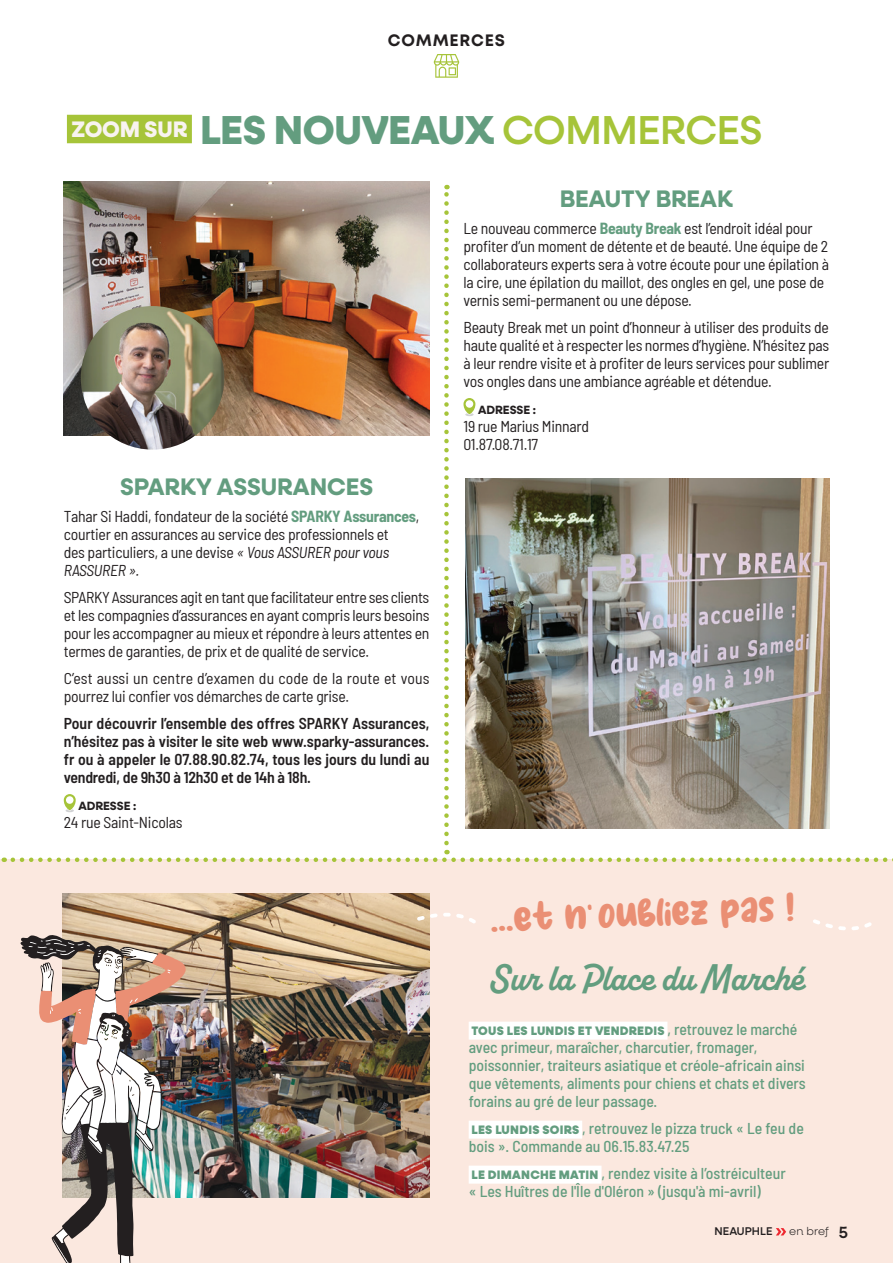
<style>
.page{position:relative;width:893px;height:1263px;background:#fff}
.page>*{position:absolute;margin:0;border:0;box-sizing:border-box;transform-origin:0 0}
.t1{font:800 40.5px "Neulis";letter-spacing:-.01em;color:#639d7f}
.t2{font:37.5px "Milky Coffee";color:#ea8f74}
.t3{font:700 37.5px "Alkaline";color:#639d7f}
.t4{font:700 24px "Neulis Alt";color:#639d7f}
.t5{font:700 16.5px "Mont";letter-spacing:.05em;color:#231f20}
.t6{font:semi-condensed 15.75px/18px "Barlow";letter-spacing:-.015em;color:#231f20}
.t7{font:500 semi-condensed 15.75px/18px "Barlow";color:#639d7f}
.t8{font:600 semi-condensed 15.75px/18px "Barlow";letter-spacing:-.015em;color:#231f20;text-align:justify}
.t9{font:900 12.3px "Neulis Alt";letter-spacing:.02em;color:#639d7f}
.t10{font:700 12px "Neulis Alt";color:#231f20}
.t11{font:500 11.25px "Neulis Alt";letter-spacing:.01em;color:#231f20}
.t12{font:300 11.25px "Neulis Alt";letter-spacing:-.01em;color:#231f20}
.s1{font-weight:500;color:#a6c439}
.s2{font-weight:700;color:#639d7f}
.s3{font-style:italic}
.s4{font-family:"Barlow";font-weight:500;font-stretch:semi-condensed;font-size:15.75px}
.s5{font-family:"Neulis Alt";font-weight:900;font-stretch:normal;font-size:12.3px}
.s6{font-weight:500;font-size:16.5px}
</style>
<div class="page">
<div style="left:0;top:860px;width:893px;height:403px;background:#fbe8df"></div>
<svg style="left:13px;top:850px;width:880px;height:12px"></svg>
<svg style="left:444px;top:185px;width:5px;height:658px"></svg>
<svg style="left:776px;top:1228px;width:10px;height:7px"></svg>
<img style="left:64px;top:181px;width:365px;height:255px">
<img style="left:81px;top:306px;width:143px;height:144px;border-radius:72px">
<img style="left:466px;top:479px;width:363px;height:349px">
<svg style="left:434px;top:54px;width:25px;height:24px"></svg>
<div style="left:469px;top:1022px;width:198px;height:18px;background:#fff"></div>
<div style="left:469px;top:1121px;width:113px;height:18px;background:#fff"></div>
<div style="left:469px;top:1166px;width:133px;height:18px;background:#fff"></div>
<svg style="left:64px;top:794px;width:12px;height:16px"></svg>
<div style="left:66px;top:796px;width:8px;height:8px;background:#fff;border-radius:50%"></div>
<svg style="left:66px;top:809px;width:8px;height:3px"></svg>
<div style="left:67px;top:115px;width:125px;height:28px;background:#a6c439"></div>
<svg style="left:463px;top:398px;width:12px;height:16px"></svg>
<div style="left:466px;top:400px;width:7px;height:8px;background:#fff;border-radius:50%"></div>
<svg style="left:465px;top:413px;width:9px;height:3px"></svg>
<svg style="left:813px;top:919px;width:59px;height:11px"></svg>
<img style="left:63px;top:894px;width:366px;height:303px">
<svg style="left:417px;top:913px;width:59px;height:11px"></svg>
<img style="left:20px;top:934px;width:166px;height:329px">
<p class="t5" style="left:388px;top:30px;width:119px">COMMERCES</p>
<h1 class="t1" style="left:71px;top:106px;width:692px"><sup>ZOOM</sup> <sup>SUR</sup> LES NOUVEAUX <span class="s1">COMMERCES</span></h1>
<h3 class="t4" style="left:120px;top:472px;width:255px">SPARKY ASSURANCES</h3>
<p class="t6" style="left:64px;top:506px;width:357px">Tahar Si Haddi, fondateur de la société <span class="s2">SPARKY Assurances</span>, courtier en assurances au service des professionnels et<br>des particuliers, a une devise <span class="s3">« Vous ASSURER pour vous RASSURER ».</span></p>
<p class="t6" style="left:64px;top:587px;width:367px;text-align:justify">SPARKY Assurances agit en tant que facilitateur entre ses clients et les compagnies d’assurances en ayant compris leurs besoins pour les accompagner au mieux et répondre à leurs attentes en termes de garanties, de prix et de qualité de service.</p>
<p class="t6" style="left:64px;top:668px;width:367px">C’est aussi un centre d’examen du code de la route et vous pourrez lui confier vos démarches de carte grise.</p>
<p class="t8" style="left:64px;top:713px;width:367px">Pour découvrir l’ensemble des offres SPARKY Assurances, n’hésitez pas à visiter le site web www.sparky-assurances. fr ou à appeler le 07.88.90.82.74, tous les jours du lundi au vendredi, de 9h30 à 12h30 et de 14h à 18h.</p>
<p class="t10" style="left:78px;top:799px;width:59px">ADRESSE :</p>
<p class="t6" style="left:64px;top:812px;width:120px">24 rue Saint-Nicolas</p>
<h3 class="t4" style="left:560px;top:184px;width:175px">BEAUTY BREAK</h3>
<p class="t6" style="left:463px;top:218px;width:367px">Le nouveau commerce <span class="s2">Beauty Break</span> est l’endroit idéal pour profiter d’un moment de détente et de beauté. Une équipe de 2 collaborateurs experts sera à votre écoute pour une épilation à la cire, une épilation du maillot, des ongles en gel, une pose de vernis semi-permanent ou une dépose.</p>
<p class="t6" style="left:463px;top:317px;width:367px;text-align:justify">Beauty Break met un point d’honneur à utiliser des produits de haute qualité et à respecter les normes d’hygiène. N’hésitez pas à leur rendre visite et à profiter de leurs services pour sublimer vos ongles dans une ambiance agréable et détendue.</p>
<p class="t10" style="left:478px;top:403px;width:59px">ADRESSE :</p>
<p class="t6" style="left:463px;top:416px;width:127px">19 rue Marius Minnard<br>01.87.08.71.17</p>
<h2 class="t2" style="left:490px;top:901px;width:306px;rotate:-2deg">...et n' oubliez pas !</h2>
<h2 class="t3" style="left:490px;top:955px;width:315px">Sur la Place du Marché</h2>
<p class="t9" style="left:471px;top:1023px;width:327px">TOUS LES LUNDIS ET VENDREDIS <span class="s4">, retrouvez le marché</span></p>
<p class="t7" style="left:469px;top:1037px;width:339px">avec primeur, maraîcher, charcutier, fromager, poissonnier, traiteurs asiatique et créole-africain ainsi que vêtements, aliments pour chiens et chats et divers forains au gré de leur passage.</p>
<p class="t7" style="left:469px;top:1118px;width:337px"><span class="s5">LES LUNDIS SOIRS</span> , retrouvez le pizza truck « Le feu de bois ». Commande au 06.15.83.47.25</p>
<p class="t7" style="left:469px;top:1163px;width:319px"><span class="s5">LE DIMANCHE MATIN</span> , rendez visite à l’ostréiculteur « Les Huîtres de l'Île d'Oléron » (jusqu'à mi-avril)</p>
<p class="t11" style="left:714px;top:1225px;width:60px">NEAUPHLE</p>
<p class="t12" style="left:789px;top:1225px;width:60px">en bref <span class="s6">5</span></p>
</div>
